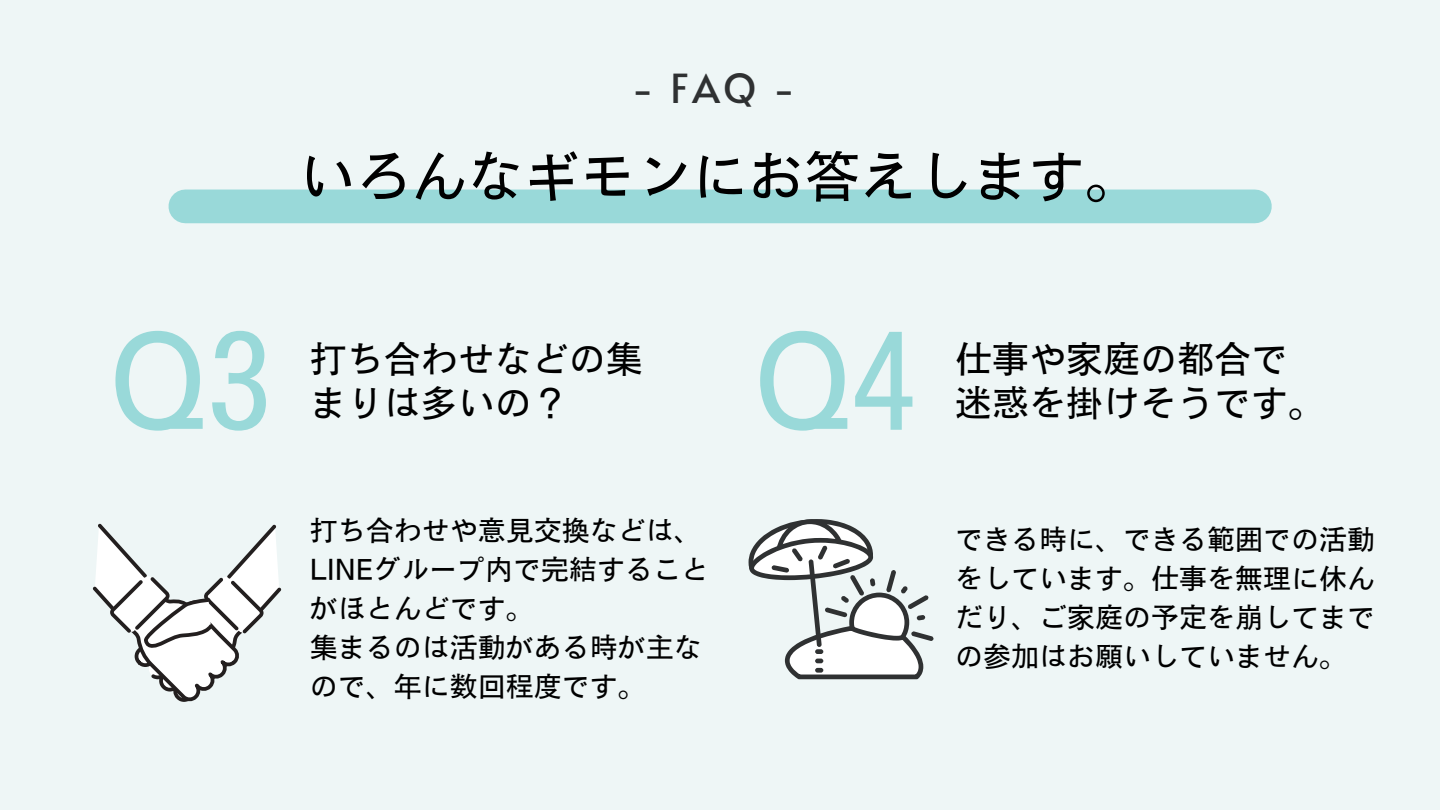
<style>
.page{position:relative;width:1440px;height:810px;background:#eef6f6}
.page>*{position:absolute;margin:0;border:0;box-sizing:border-box;transform-origin:0 0}
.t1{font:130.2px "Motoya Gothic Std W3";color:#99d9d9}
.t2{font:56.1px "Motoya Gothic Std W3";color:#000}
.t3{font:40px "Alata";color:#2f3132}
.t4{font:37px/44.2px "Motoya Gothic Std W3";color:#000}
.t5{font:28px/39px "Motoya Gothic Std W3";color:#000}
</style>
<div class="page">
<svg style="left:749px;top:519px;width:185px;height:160px"></svg>
<div style="left:815px;top:668px;width:8px;height:5px;background:#2f3132;border-radius:2px"></div>
<svg style="left:93px;top:524px;width:188px;height:178px"></svg>
<div style="left:185px;top:190px;width:1070px;height:33px;background:#99d9d9"></div>
<p class="t3" style="left:631px;top:59px;width:166px">- FAQ -</p>
<p class="t2" style="left:299px;top:148px;width:844px">いろんなギモンにお答えします。</p>
<p class="t1" style="left:109px;top:316px;width:164px">Q3</p>
<p class="t4" style="left:310px;top:336px;width:334px">打ち合わせなどの集まりは多いの？</p>
<p class="t1" style="left:754px;top:316px;width:164px">Q4</p>
<p class="t5" style="left:310px;top:510px;width:401px">打ち合わせや意見交換などは、<br>LINEグループ内で完結することがほとんどです。</p>
<p class="t5" style="left:310px;top:627px;width:393px">集まるのは活動がある時が主なので、年に数回程度です。</p>
<p class="t4" style="left:955px;top:336px;width:334px">仕事や家庭の都合で</p>
<p class="t4" style="left:955px;top:381px;width:371px">迷惑を掛けそうです。</p>
<p class="t5" style="left:955px;top:520px;width:421px;text-align:justify">できる時に、できる範囲での活動をしています。仕事を無理に休んだり、ご家庭の予定を崩してまでの参加はお願いしていません。</p>
</div>
